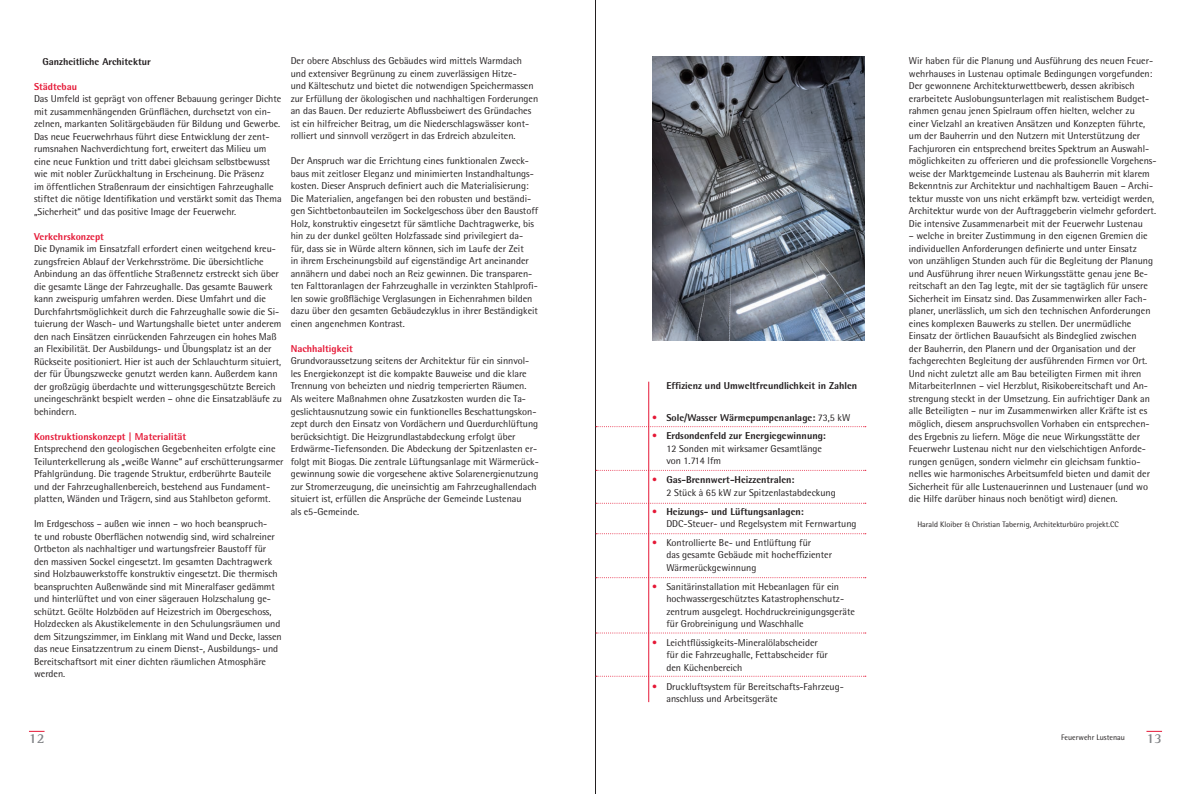
<style>
.page{position:relative;width:1191px;height:794px;background:#fff}
.page>*{position:absolute;margin:0;border:0;box-sizing:border-box;transform-origin:0 0}
.t1{font:700 14px "Rotis Semi Serif";color:#808285}
.t2{font:10px/12.5px "Rotis Semi Sans";color:#231f20}
.t3{font:800 10px "Rotis Semi Sans";color:#231f20}
.t4{font:800 10px "Rotis Semi Sans";color:#e51836}
.t5{font:8px "Rotis Semi Sans";color:#231f20}
.s1{font-weight:400;color:#e51836}
.s2{font-weight:400}
.s3{color:#e51836}
.s4{font-weight:800}
</style>
<div class="page">
<svg style="left:1146px;top:731px;width:16px;height:1px"></svg>
<svg style="left:29px;top:731px;width:16px;height:1px"></svg>
<hr style="left:595px;top:0;width:1px;height:794px;background:#231f20">
<hr style="left:648px;top:382px;width:1px;height:320px;background:#e51836">
<svg style="left:596px;top:426px;width:270px;height:1px"></svg>
<svg style="left:596px;top:470px;width:270px;height:1px"></svg>
<svg style="left:596px;top:503px;width:270px;height:1px"></svg>
<svg style="left:596px;top:533px;width:270px;height:1px"></svg>
<svg style="left:596px;top:577px;width:270px;height:1px"></svg>
<svg style="left:596px;top:632px;width:270px;height:1px"></svg>
<svg style="left:596px;top:675px;width:270px;height:1px"></svg>
<img style="left:652px;top:57px;width:212px;height:284px">
<p class="t2" style="left:291px;top:55px;width:249px">Der obere Abschluss des Gebäudes wird mittels Warmdach und extensiver Begrünung zu einem zuverlässigen Hitze-<br>und Kälteschutz und bietet die notwendigen Speichermassen zur Erfüllung der ökologischen und nachhaltigen Forderungen an das Bauen. Der reduzierte Abflussbeiwert des Gründaches ist ein hilfreicher Beitrag, um die Niederschlagswässer kont&shy;rolliert und sinnvoll verzögert in das Erdreich abzuleiten.</p>
<p class="t2" style="left:291px;top:155px;width:249px">Der Anspruch war die Errichtung eines funktionalen Zweck&shy;baus mit zeitloser Eleganz und minimierten Instandhaltungs&shy;kosten. Dieser Anspruch definiert auch die Materialisierung:<br>Die Materialien, angefangen bei den robusten und beständi&shy;gen Sichtbetonbauteilen im Sockelgeschoss über den Baustoff Holz, konstruktiv eingesetzt für sämtliche Dachtragwerke, bis hin zu der dunkel geölten Holzfassade sind privilegiert da&shy;für, dass sie in Würde altern können, sich im Laufe der Zeit<br>in ihrem Erscheinungsbild auf eigenständige Art aneinander annähern und dabei noch an Reiz gewinnen. Die transparen&shy;ten Falttoranlagen der Fahrzeughalle in verzinkten Stahlprofi&shy;len sowie großflächige Verglasungen in Eichenrahmen bilden dazu über den gesamten Gebäudezyklus in ihrer Beständigkeit einen angenehmen Kontrast.</p>
<p class="t4" style="left:291px;top:342px;width:64px">Nachhaltigkeit</p>
<p class="t2" style="left:291px;top:355px;width:250px">Grundvoraussetzung seitens der Architektur für ein sinnvol&shy;les Energiekonzept ist die kompakte Bauweise und die klare Trennung von beheizten und niedrig temperierten Räumen.<br>Als weitere Maßnahmen ohne Zusatzkosten wurden die Ta&shy;geslichtausnutzung sowie ein funktionelles Beschattungskon&shy;zept durch den Einsatz von Vordächern und Querdurchlüftung berücksichtigt. Die Heizgrundlastabdeckung erfolgt über Erdwärme-Tiefensonden. Die Abdeckung der Spitzenlasten er&shy;folgt mit Biogas. Die zentrale Lüftungsanlage mit Wärmerück&shy;gewinnung sowie die vorgesehene aktive Solarenergienutzung zur Stromerzeugung, die uneinsichtig am Fahrzeughallendach situiert ist, erfüllen die Ansprüche der Gemeinde Lustenau<br>als e5-Gemeinde.</p>
<p class="t3" style="left:43px;top:55px;width:110px">Ganzheitliche Architektur</p>
<p class="t4" style="left:34px;top:80px;width:45px">Städtebau</p>
<p class="t2" style="left:34px;top:92px;width:249px">Das Umfeld ist geprägt von offener Bebauung geringer Dichte mit zusammenhängenden Grünflächen, durchsetzt von ein&shy;zelnen, markanten Solitärgebäuden für Bildung und Gewerbe.<br>Das neue Feuerwehrhaus führt diese Entwicklung der zent&shy;rumsnahen Nachverdichtung fort, erweitert das Milieu um eine neue Funktion und tritt dabei gleichsam selbstbewusst wie mit nobler Zurückhaltung in Erscheinung. Die Präsenz<br>im öffentlichen Straßenraum der einsichtigen Fahrzeughalle stiftet die nötige Identifikation und verstärkt somit das Thema „Sicherheit“ und das positive Image der Feuerwehr.</p>
<p class="t4" style="left:34px;top:230px;width:71px">Verkehrskonzept</p>
<p class="t2" style="left:34px;top:242px;width:249px">Die Dynamik im Einsatzfall erfordert einen weitgehend kreu&shy;zungsfreien Ablauf der Verkehrsströme. Die übersichtliche Anbindung an das öffentliche Straßennetz erstreckt sich über die gesamte Länge der Fahrzeughalle. Das gesamte Bauwerk kann zweispurig umfahren werden. Diese Umfahrt und die Durchfahrtsmöglichkeit durch die Fahrzeughalle sowie die Si&shy;tuierung der Wasch- und Wartungshalle bietet unter anderem den nach Einsätzen einrückenden Fahrzeugen ein hohes Maß an Flexibilität. Der Ausbildungs- und Übungsplatz ist an der Rückseite positioniert. Hier ist auch der Schlauchturm situiert, der für Übungszwecke genutzt werden kann. Außerdem kann der großzügig überdachte und witterungsgeschützte Bereich uneingeschränkt bespielt werden – ohne die Einsatzabläufe zu behindern.</p>
<p class="t4" style="left:34px;top:430px;width:154px">Konstruktionskonzept | Materialität</p>
<p class="t2" style="left:34px;top:442px;width:251px">Entsprechend den geologischen Gegebenheiten erfolgte eine Teilunterkellerung als „weiße Wanne“ auf erschütterungsarmer Pfahlgründung. Die tragende Struktur, erdberührte Bauteile und der Fahrzeughallenbereich, bestehend aus Fundament&shy;platten, Wänden und Trägern, sind aus Stahlbeton geformt.</p>
<p class="t2" style="left:34px;top:517px;width:249px">Im Erdgeschoss – außen wie innen – wo hoch beanspruch-<br>te und robuste Oberflächen notwendig sind, wird schalreiner Ortbeton als nachhaltiger und wartungsfreier Baustoff für den massiven Sockel eingesetzt. Im gesamten Dachtragwerk sind Holzbauwerkstoffe konstruktiv eingesetzt. Die thermisch beanspruchten Außenwände sind mit Mineralfaser gedämmt und hinterlüftet und von einer sägerauen Holzschalung ge&shy;schützt. Geölte Holzböden auf Heizestrich im Obergeschoss, Holzdecken als Akustikelemente in den Schulungsräumen und dem Sitzungszimmer, im Einklang mit Wand und Decke, lassen das neue Einsatzzentrum zu einem Dienst-, Ausbildungs- und Bereitschaftsort mit einer dichten räumlichen Atmosphäre werden.</p>
<p class="t3" style="left:666px;top:380px;width:192px">Effizienz und Umweltfreundlichkeit in Zahlen</p>
<p class="t3" style="left:652px;top:411px;width:200px"><span class="s1">•</span> Sole/Wasser Wärmepumpenanlage: <span class="s2">73,5 kW</span></p>
<p class="t2" style="left:666px;top:430px;width:161px;text-indent:-14px"><span class="s3">•</span> <span class="s4">Erdsondenfeld zur Energiegewinnung:<br></span>12 Sonden mit wirksamer Gesamtlänge von 1.714 lfm</p>
<p class="t2" style="left:666px;top:473px;width:171px;text-indent:-14px"><span class="s3">•</span> <span class="s4">Gas-Brennwert-Heizzentralen:<br></span>2 Stück à 65 kW zur Spitzenlastabdeckung</p>
<p class="t2" style="left:666px;top:505px;width:192px;text-indent:-14px"><span class="s3">•</span> <span class="s4">Heizungs- und Lüftungsanlagen:<br></span>DDC-Steuer- und Regelsystem mit Fernwartung</p>
<p class="t2" style="left:666px;top:536px;width:167px;text-indent:-14px"><span class="s3">•</span> Kontrollierte Be- und Entlüftung für<br>das gesamte Gebäude mit hocheffizienter<br>Wärmerückgewinnung</p>
<p class="t2" style="left:666px;top:580px;width:190px;text-indent:-14px"><span class="s3">•</span> Sanitärinstallation mit Hebeanlagen für ein hochwassergeschütztes Katastrophenschutz&shy;zentrum ausgelegt. Hochdruckreinigungsgeräte für Grobreinigung und Waschhalle</p>
<p class="t2" style="left:666px;top:636px;width:163px;text-indent:-14px"><span class="s3">•</span> Leichtflüssigkeits-Mineralölabscheider für die Fahrzeughalle, Fettabscheider für den Küchenbereich</p>
<p class="t2" style="left:666px;top:680px;width:179px;text-indent:-14px"><span class="s3">•</span> Druckluftsystem für Bereitschafts-Fahrzeug&shy;anschluss und Arbeitsgeräte</p>
<p class="t2" style="left:909px;top:55px;width:249px">Wir haben für die Planung und Ausführung des neuen Feuer&shy;wehrhauses in Lustenau optimale Bedingungen vorgefunden:<br>Der gewonnene Architekturwettbewerb, dessen akribisch erarbeitete Auslobungsunterlagen mit realistischem Budget&shy;rahmen genau jenen Spielraum offen hielten, welcher zu einer Vielzahl an kreativen Ansätzen und Konzepten führte, um der Bauherrin und den Nutzern mit Unterstützung der Fachjuroren ein entsprechend breites Spektrum an Auswahl&shy;möglichkeiten zu offerieren und die professionelle Vorgehens&shy;weise der Marktgemeinde Lustenau als Bauherrin mit klarem Bekenntnis zur Architektur und nachhaltigem Bauen – Archi&shy;tektur musste von uns nicht erkämpft bzw. verteidigt werden, Architektur wurde von der Auftraggeberin vielmehr gefordert.<br>Die intensive Zusammenarbeit mit der Feuerwehr Lustenau</p>
<p class="t2" style="left:909px;top:230px;width:246px">– welche in breiter Zustimmung in den eigenen Gremien die individuellen Anforderungen definierte und unter Einsatz von unzähligen Stunden auch für die Begleitung der Planung und Ausführung ihrer neuen Wirkungsstätte genau jene Be&shy;reitschaft an den Tag legte, mit der sie tagtäglich für unsere Sicherheit im Einsatz sind. Das Zusammenwirken aller Fach&shy;planer, unerlässlich, um sich den technischen Anforderungen eines komplexen Bauwerks zu stellen. Der unermüdliche Einsatz der örtlichen Bauaufsicht als Bindeglied zwischen<br>der Bauherrin, den Planern und der Organisation und der fachgerechten Begleitung der ausführenden Firmen vor Ort.<br>Und nicht zuletzt alle am Bau beteiligten Firmen mit ihren MitarbeiterInnen – viel Herzblut, Risikobereitschaft und An&shy;strengung steckt in der Umsetzung. Ein aufrichtiger Dank an alle Beteiligten – nur im Zusammenwirken aller Kräfte ist es möglich, diesem anspruchsvollen Vorhaben ein entsprechen&shy;des Ergebnis zu liefern. Möge die neue Wirkungsstätte der Feuerwehr Lustenau nicht nur den vielschichtigen Anforde&shy;rungen genügen, sondern vielmehr ein gleichsam funktio&shy;nelles wie harmonisches Arbeitsumfeld bieten und damit der Sicherheit für alle Lustenauerinnen und Lustenauer (und wo die Hilfe darüber hinaus noch benötigt wird) dienen.</p>
<p class="t5" style="left:917px;top:519px;width:203px">Harald Kloiber &amp; Christian Tabernig, Architekturbüro projekt.CC</p>
<h1 class="t1" style="left:29px;top:730px;width:17px">12</h1>
<p class="t5" style="left:1061px;top:732px;width:65px">Feuerwehr Lustenau</p>
<h1 class="t1" style="left:1146px;top:730px;width:17px">13</h1>
</div>
